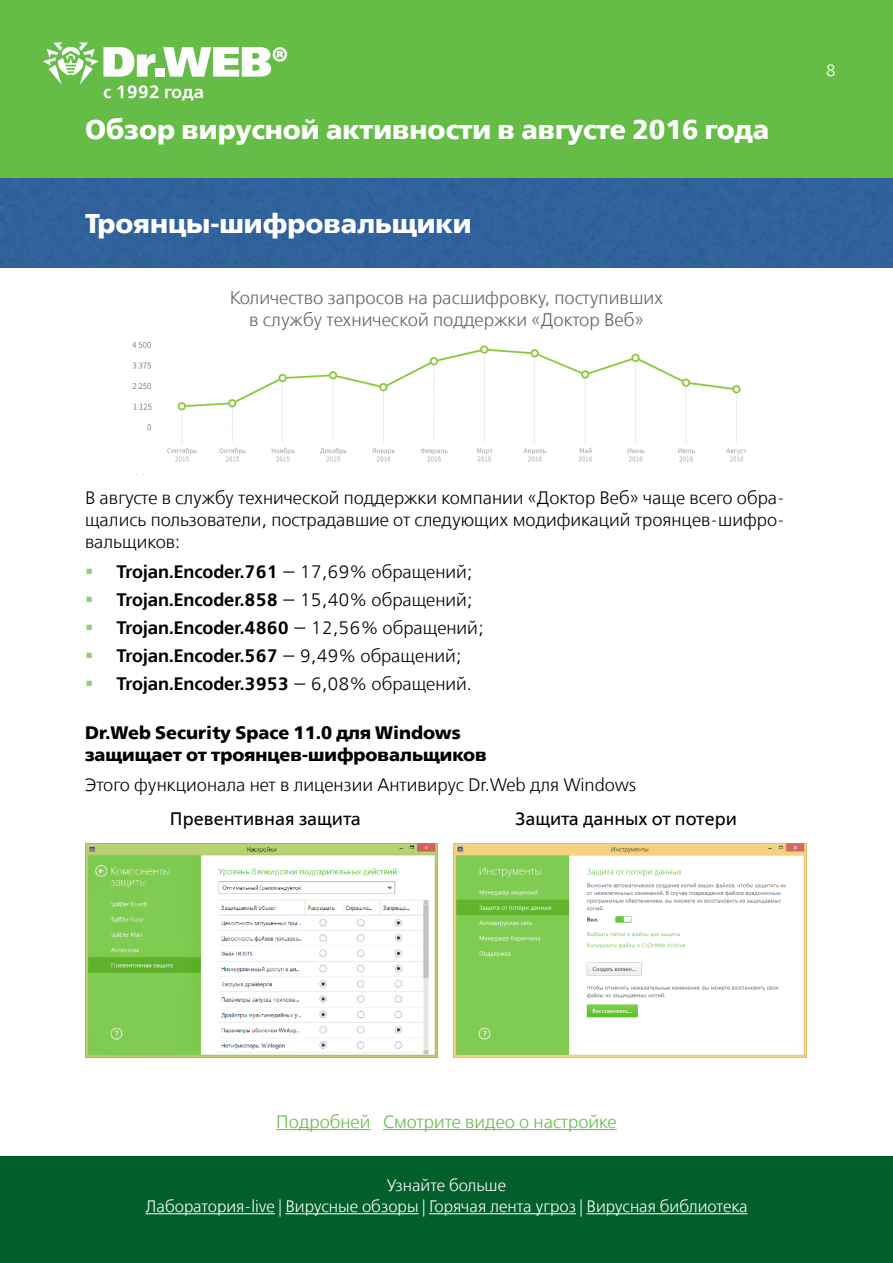
<style>
.page{position:relative;width:893px;height:1263px;background:#fff}
.page>*{position:absolute;margin:0;border:0;box-sizing:border-box;transform-origin:0 0}
.t1{font:27px "Free Set Bold C";color:#fff}
.t2{font:18.15px/21.8px "Free Set Light C";color:#636466;text-align:center}
.t3{font:18px/21.6px "Free Set Light C";color:#000;text-align:justify}
.t4{font:18px "Free Set Demi Bold C";color:#000}
.t5{font:18px/21.6px "Free Set Bold C";color:#000}
.t6{font:18px "Free Set C";color:#000}
.t7{font:18px "Free Set Light C";color:#65bc46}
.t8{font:16.5px/21.6px "Free Set Light C";color:#fff;text-align:center}
.s1{color:#95cc79}
.s2{font-family:"Free Set Light C"}
</style>
<div class="page">
<div style="left:0;top:0;width:893px;height:179px;background:#65bc46"></div>
<svg style="left:43px;top:43px;width:244px;height:58px"></svg>
<div style="left:0;top:1157px;width:893px;height:106px;background:#005f2a"></div>
<hr style="left:145px;top:1213px;width:130px;height:1px;background:#fff">
<hr style="left:285px;top:1213px;width:134px;height:1px;background:#fff">
<hr style="left:429px;top:1213px;width:147px;height:1px;background:#fff">
<hr style="left:586px;top:1213px;width:161px;height:1px;background:#fff">
<div style="left:0;top:179px;width:893px;height:89px;background:#30629c"></div>
<hr style="left:276px;top:1129px;width:94px;height:1px;background:#65bc46">
<hr style="left:383px;top:1129px;width:234px;height:1px;background:#65bc46">
<img style="left:132px;top:342px;width:615px;height:120px">
<img style="left:85px;top:843px;width:353px;height:214px">
<img style="left:453px;top:843px;width:353px;height:214px">
<h1 class="t1" style="left:85px;top:115px;width:685px">Обзор вирусной активности в августе 2016 года</h1>
<h1 class="t1" style="left:85px;top:208px;width:388px">Троянцы-шифровальщики</h1>
<p class="t2" style="left:230px;top:288px;width:435px">Количество запросов на расшифровку, поступивших в службу технической поддержки «Доктор Веб»</p>
<p class="t8" style="left:826px;top:61px;width:12px">8</p>
<p class="t3" style="left:85px;top:488px;width:701px">В августе в службу технической поддержки компании «Доктор Веб» чаще всего обра&shy;щались пользователи, пострадавшие от следующих модификаций троянцев-шифро&shy;вальщиков:</p>
<p class="t4" style="left:85px;top:561px;width:389px"><span class="s1">▪</span> Trojan.Encoder.761 <span class="s2">— 17,69% обращений;</span></p>
<p class="t4" style="left:85px;top:589px;width:389px"><span class="s1">▪</span> Trojan.Encoder.858 <span class="s2">— 15,40% обращений;</span></p>
<p class="t4" style="left:85px;top:617px;width:400px"><span class="s1">▪</span> Trojan.Encoder.4860 <span class="s2">— 12,56% обращений;</span></p>
<p class="t4" style="left:85px;top:645px;width:378px"><span class="s1">▪</span> Trojan.Encoder.567 <span class="s2">— 9,49% обращений;</span></p>
<p class="t4" style="left:85px;top:673px;width:388px"><span class="s1">▪</span> Trojan.Encoder.3953 <span class="s2">— 6,08% обращений.</span></p>
<p class="t5" style="left:85px;top:722px;width:403px">Dr.Web Security Space 11.0 для Windows защищает от троянцев-шифровальщиков</p>
<p class="t3" style="left:85px;top:775px;width:553px">Этого функционала нет в лицензии Антивирус Dr.Web для Windows</p>
<p class="t6" style="left:170px;top:809px;width:192px">Превентивная защита</p>
<p class="t6" style="left:515px;top:809px;width:223px">Защита данных от потери</p>
<p class="t7" style="left:276px;top:1112px;width:342px">Подробней Смотрите видео о настройке</p>
<p class="t8" style="left:145px;top:1175px;width:604px">Узнайте больше<br>Лаборатория-live | Вирусные обзоры | Горячая лента угроз | Вирусная библиотека</p>
</div>
